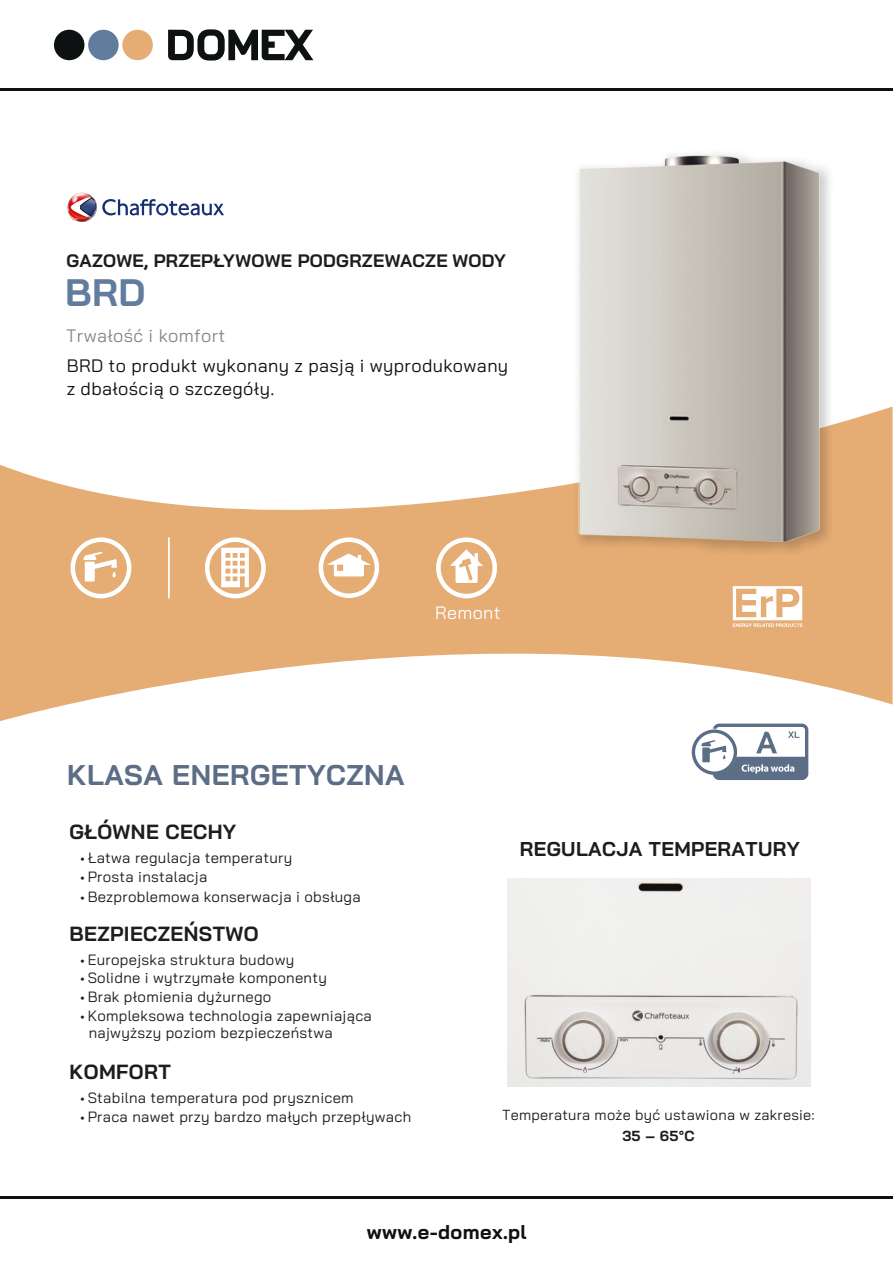
<style>
.page{position:relative;width:893px;height:1263px;background:#fff}
.page>*{position:absolute;margin:0;border:0;box-sizing:border-box;transform-origin:0 0}
.t1{font:700 38.25px "Bai Jamjuree";color:#627c9e}
.t2{font:700 28.5px "Bai Jamjuree";letter-spacing:.02em;color:#5c6d86}
.t3{font:700 20.4px "Bai Jamjuree";letter-spacing:.02em;color:#1d1d1b}
.t4{font:700 19.95px "Bai Jamjuree";letter-spacing:.02em;color:#1d1d1b}
.t5{font:700 19.95px "Bai Jamjuree";letter-spacing:.02em;color:#0e1112}
.t6{font:18px/22.5px "Bai Jamjuree";letter-spacing:.02em;color:#0e1112}
.t7{font:700 18px "Bai Jamjuree";letter-spacing:.02em;color:#1d1d1b}
.t8{font:18px "Bai Jamjuree";letter-spacing:.02em;color:#898989}
.t9{font:17.85px "Bai Jamjuree";letter-spacing:.02em;color:#fff}
.t10{font:14.85px/17.9px "Bai Jamjuree";letter-spacing:.02em;color:#1d1d1b}
.t11{font:14.55px "Bai Jamjuree";letter-spacing:.02em;color:#1d1d1b}
.t12{font:700 14.55px "Bai Jamjuree";color:#1d1d1b}
.s1{font-family:"Myriad Pro";font-size:14.7px}
</style>
<div class="page">
<svg style="left:0;top:407px;width:892px;height:314px;fill:#e5ac74"></svg>
<img style="left:551px;top:154px;width:287px;height:416px">
<svg style="left:70px;top:537px;width:61px;height:61px"></svg>
<svg style="left:205px;top:537px;width:61px;height:61px"></svg>
<svg style="left:436px;top:537px;width:61px;height:61px"></svg>
<hr style="left:168px;top:537px;width:2px;height:61px;background:#fff">
<svg style="left:319px;top:537px;width:60px;height:61px"></svg>
<img style="left:507px;top:879px;width:303px;height:207px">
<svg style="left:733px;top:586px;width:69px;height:41px"></svg>
<svg style="left:692px;top:723px;width:116px;height:57px"></svg>
<svg style="left:67px;top:192px;width:157px;height:30px"></svg>
<svg style="left:168px;top:29px;width:145px;height:32px"></svg>
<div style="left:54px;top:30px;width:30px;height:30px;background:#0e1112;border-radius:50%"></div>
<div style="left:88px;top:30px;width:31px;height:30px;background:#627c9e;border-radius:50%"></div>
<div style="left:122px;top:30px;width:31px;height:30px;background:#e5ac74;border-radius:50%"></div>
<hr style="left:0;top:89px;width:893px;height:2px;background:#0e1112">
<hr style="left:0;top:1197px;width:893px;height:2px;background:#0e1112">
<p class="t7" style="left:66px;top:251px;width:441px">GAZOWE, PRZEPŁYWOWE PODGRZEWACZE WODY</p>
<h1 class="t1" style="left:65px;top:271px;width:82px">BRD</h1>
<p class="t8" style="left:66px;top:321px;width:161px">Trwałość i komfort</p>
<p class="t6" style="left:67px;top:355px;width:443px">BRD to produkt wykonany z pasją i wyprodukowany z dbałością o szczegóły.</p>
<p class="t9" style="left:435px;top:597px;width:67px">Remont</p>
<h2 class="t2" style="left:67px;top:758px;width:339px">KLASA ENERGETYCZNA</h2>
<h3 class="t3" style="left:70px;top:820px;width:168px">GŁÓWNE CECHY</h3>
<p class="t10" style="left:80px;top:849px;width:213px"><span class="s1">•</span> Łatwa regulacja temperatury</p>
<p class="t10" style="left:80px;top:868px;width:128px"><span class="s1">•</span> Prosta instalacja</p>
<p class="t10" style="left:80px;top:887px;width:282px"><span class="s1">•</span> Bezproblemowa konserwacja i obsługa</p>
<h3 class="t3" style="left:70px;top:922px;width:190px">BEZPIECZEŃSTWO</h3>
<p class="t10" style="left:80px;top:950px;width:215px"><span class="s1">•</span> Europejska struktura budowy</p>
<p class="t10" style="left:80px;top:969px;width:248px"><span class="s1">•</span> Solidne i wytrzymałe komponenty</p>
<p class="t10" style="left:80px;top:988px;width:192px"><span class="s1">•</span> Brak płomienia dyżurnego</p>
<p class="t10" style="left:89px;top:1006px;width:285px;text-indent:-8px"><span class="s1">•</span> Kompleksowa technologia zapewniająca najwyższy poziom bezpieczeństwa</p>
<h3 class="t3" style="left:70px;top:1060px;width:103px">KOMFORT</h3>
<p class="t10" style="left:80px;top:1089px;width:275px"><span class="s1">•</span> Stabilna temperatura pod prysznicem</p>
<p class="t10" style="left:80px;top:1108px;width:332px"><span class="s1">•</span> Praca nawet przy bardzo małych przepływach</p>
<h3 class="t4" style="left:520px;top:837px;width:281px">REGULACJA TEMPERATURY</h3>
<p class="t11" style="left:502px;top:1102px;width:314px">Temperatura może być ustawiona w zakresie:</p>
<p class="t12" style="left:622px;top:1127px;width:74px">35 – 65°C</p>
<h3 class="t5" style="left:367px;top:1220px;width:161px">www.e-domex.pl</h3>
</div>
